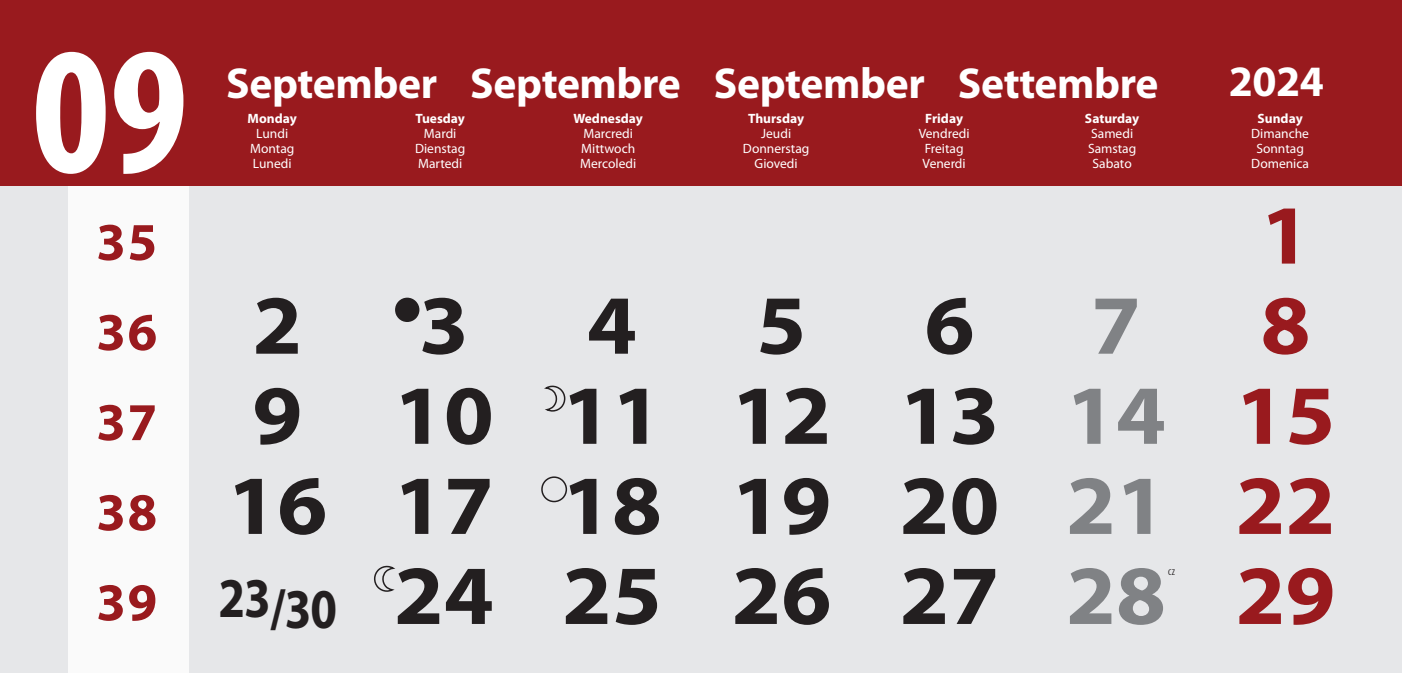
<style>
.page{position:relative;width:1402px;height:673px;background:#fff}
.page>*{position:absolute;margin:0;border:0;box-sizing:border-box;transform-origin:0 0}
.t1{font:700 condensed 183px "Myriad Pro";color:#fff}
.t2{font:700 84.6px/90px "Myriad Pro";color:#231f20;text-align:right;scale:1.06 1}
.t3{font:700 84.6px "Myriad Pro";color:#991a1e;scale:1.06 1}
.t4{font:700 84.6px "Myriad Pro";color:#808285;scale:1.06 1}
.t5{font:700 53.4px/90px "Myriad Pro";letter-spacing:.03em;color:#991a1e;text-align:justify}
.t6{font:700 43.5px "Myriad Pro";letter-spacing:-.01em;color:#fff}
.t7{font:13.5px/15px "Myriad Pro";color:#fff;text-align:center}
.t8{font:700 13.5px "Myriad Pro";color:#fff}
.t9{font:condensed 8.4px "Myriad Pro";color:#231f20;scale:1.06 1}
.s1{color:#991a1e}
.s2{color:#808285}
.s3{font-size:56.4px}
</style>
<div class="page">
<div style="left:0;top:185px;width:1402px;height:487px;background:#e6e7e9"></div>
<div style="left:68px;top:185px;width:120px;height:487px;background:#fff"></div>
<div style="left:0;top:0;width:1402px;height:185px;background:#991a1e"></div>
<svg style="left:374px;top:565px;width:21px;height:27px"></svg>
<svg style="left:544px;top:385px;width:21px;height:27px"></svg>
<svg style="left:395px;top:297px;width:24px;height:25px"></svg>
<svg style="left:541px;top:476px;width:27px;height:27px"></svg>
<h1 class="t1" style="left:32px;top:-3px;width:157px">09</h1>
<h3 class="t5" style="left:96px;top:195px;width:62px">35<br>36<br>37<br>38<br>39</h3>
<h3 class="t6" style="left:226px;top:54px;width:934px">September Septembre September Settembre</h3>
<h3 class="t6" style="left:1229px;top:53px;width:97px">2024</h3>
<p class="t8" style="left:248px;top:109px;width:51px">Monday</p>
<p class="t7" style="left:250px;top:125px;width:46px">Lundi<br>Montag<br>Lunedi</p>
<p class="t8" style="left:415px;top:109px;width:51px">Tuesday</p>
<p class="t7" style="left:415px;top:125px;width:52px">Mardi<br>Dienstag<br>Martedi</p>
<p class="t8" style="left:573px;top:109px;width:71px">Wednesday</p>
<p class="t7" style="left:580px;top:125px;width:58px;text-align:left">Marcredi<br>Mittwoch<br>Mercoledi</p>
<p class="t8" style="left:748px;top:109px;width:58px">Thursday</p>
<p class="t7" style="left:743px;top:125px;width:68px">Jeudi<br>Donnerstag<br>Giovedi</p>
<p class="t8" style="left:925px;top:109px;width:39px">Friday</p>
<p class="t7" style="left:919px;top:125px;width:52px;text-align:left">Vendredi<br>Freitag<br>Venerdi</p>
<p class="t8" style="left:1085px;top:109px;width:56px">Saturday</p>
<p class="t7" style="left:1088px;top:125px;width:50px">Samedi<br>Samstag<br>Sabato</p>
<p class="t8" style="left:1257px;top:109px;width:47px">Sunday</p>
<p class="t7" style="left:1251px;top:125px;width:59px">Dimanche<br>Sonntag<br>Domenica</p>
<h2 class="t3" style="left:1260px;top:180px;width:49px">1</h2>
<h2 class="t2" style="left:218px;top:277px;width:1055px"><span class="s1">8<br></span>9 10 11 12 13 <span class="s2">14</span> <span class="s1">15<br></span>16 17 18 19 20 <span class="s2">21</span> <span class="s1">22<br></span><span class="s3">23/30</span> 24 25 26 27 <span class="s2">28</span> <span class="s1">29</span></h2>
<h2 class="t2" style="left:252px;top:277px;width:49px">2</h2>
<h2 class="t2" style="left:419px;top:277px;width:49px">3</h2>
<h2 class="t2" style="left:587px;top:277px;width:49px">4</h2>
<h2 class="t2" style="left:756px;top:277px;width:49px">5</h2>
<h2 class="t2" style="left:924px;top:277px;width:49px">6</h2>
<h2 class="t4" style="left:1091px;top:270px;width:49px">7</h2>
<p class="t9" style="left:1168px;top:567px;width:8px">CZ</p>
</div>
